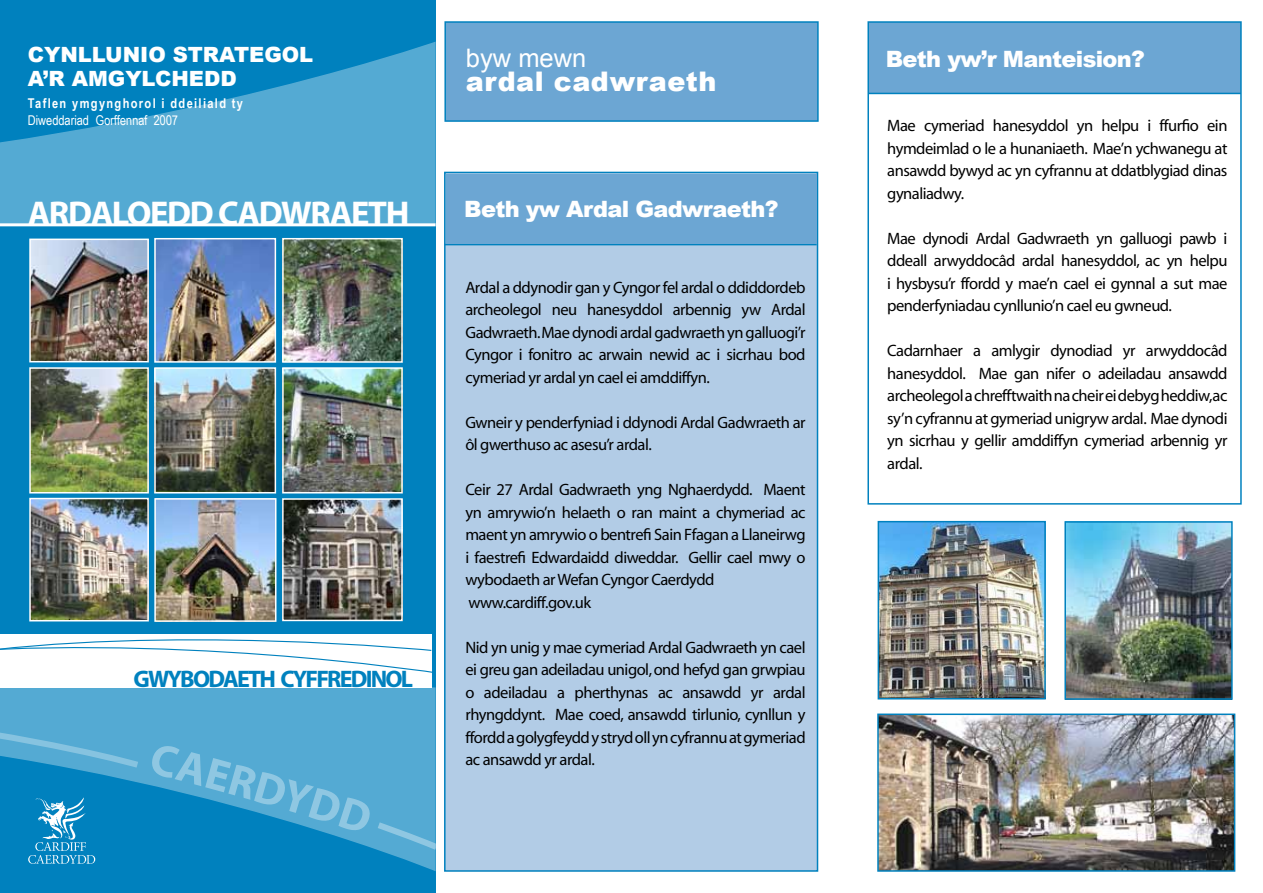
<style>
.page{position:relative;width:1263px;height:893px;background:#fff}
.page>*{position:absolute;margin:0;border:0;box-sizing:border-box;transform-origin:0 0}
.t1{font:700 34.5px "Myriad";letter-spacing:-.04em;color:#fff}
.t2{font:900 27px "Arial";letter-spacing:.02em;color:#fff}
.t3{font:25.5px "Arial";color:#fff}
.t4{font:700 24px "Myriad";letter-spacing:-.075em;color:#0081be}
.t5{font:900 22.5px "Arial";letter-spacing:-.03em;color:#fff}
.t6{font:900 21px/24px "Arial";color:#fff}
.t7{font:16.5px/22.5px "Myriad";letter-spacing:-.03em;color:#000;text-align:justify}
.t8{font:700 13.5px/16.5px "Arial Narrow";letter-spacing:.1em;color:#fff}
.s1{font-weight:400}
</style>
<div class="page">
<div style="left:444px;top:172px;width:374px;height:700px;background:#b2cce6;border:2px solid #0081be"></div>
<div style="left:0;top:0;width:435px;height:893px;background:#0081be"></div>
<hr style="left:445px;top:244px;width:372px;height:1px;background:#0081be">
<div style="left:869px;top:23px;width:372px;height:70px;background:#6ca6d3"></div>
<div style="left:867px;top:21px;width:375px;height:484px;border:2px solid #0081be"></div>
<hr style="left:869px;top:93px;width:372px;height:1px;background:#0081be">
<div style="left:444px;top:21px;width:375px;height:101px;background:#6ca6d3;border:2px solid #0081be"></div>
<div style="left:446px;top:174px;width:371px;height:70px;background:#6ca6d3"></div>
<svg style="left:0;top:41px;width:436px;height:182px"></svg>
<hr style="left:0;top:223px;width:436px;height:3px;background:#fff">
<svg style="left:0;top:686px;width:436px;height:186px"></svg>
<svg style="left:0;top:697px;width:140px;height:74px;background:#52a9d2"></svg>
<svg style="left:0;top:634px;width:434px;height:53px;background:#f3f9fb"></svg>
<img style="left:32px;top:370px;width:114px;height:120px">
<div style="left:29px;top:367px;width:120px;height:126px;border:2px solid #fff"></div>
<img style="left:32px;top:242px;width:114px;height:117px">
<div style="left:29px;top:239px;width:120px;height:123px;border:2px solid #fff"></div>
<img style="left:285px;top:241px;width:115px;height:119px">
<div style="left:282px;top:238px;width:121px;height:125px;border:2px solid #fff"></div>
<img style="left:32px;top:501px;width:114px;height:117px">
<div style="left:29px;top:498px;width:120px;height:123px;border:2px solid #fff"></div>
<img style="left:157px;top:241px;width:116px;height:119px">
<div style="left:154px;top:238px;width:122px;height:125px;border:2px solid #fff"></div>
<img style="left:285px;top:370px;width:115px;height:120px">
<div style="left:282px;top:367px;width:121px;height:126px;border:2px solid #fff"></div>
<img style="left:157px;top:370px;width:116px;height:120px">
<div style="left:154px;top:367px;width:122px;height:126px;border:2px solid #fff"></div>
<img style="left:157px;top:501px;width:116px;height:118px">
<div style="left:154px;top:498px;width:122px;height:124px;border:2px solid #fff"></div>
<img style="left:285px;top:501px;width:115px;height:117px">
<div style="left:282px;top:498px;width:121px;height:123px;border:2px solid #fff"></div>
<img style="left:880px;top:716px;width:352px;height:153px">
<div style="left:877px;top:713px;width:358px;height:159px;border:2px solid #0081be"></div>
<img style="left:881px;top:524px;width:162px;height:172px">
<div style="left:878px;top:521px;width:168px;height:178px;border:2px solid #0081be"></div>
<img style="left:1067px;top:524px;width:163px;height:173px">
<div style="left:1064px;top:521px;width:169px;height:179px;border:2px solid #0081be"></div>
<svg style="left:149px;top:743px;width:287px;height:109px"></svg>
<p class="t6" style="left:28px;top:42px;width:287px">CYNLLUNIO STRATEGOL<br>A’R AMGYLCHEDD</p>
<p class="t8" style="left:28px;top:94px;width:217px">Taflen ymgynghorol i ddeiliald ty<br><span class="s1">Diweddariad Gorffennaf 2007</span></p>
<p class="t3" style="left:466px;top:42px;width:122px">byw mewn</p>
<p class="t2" style="left:466px;top:62px;width:252px">ardal cadwraeth</p>
<p class="t1" style="left:28px;top:196px;width:383px">ARDALOEDD CADWRAETH</p>
<p class="t5" style="left:464px;top:193px;width:316px">Beth yw Ardal Gadwraeth?</p>
<p class="t4" style="left:134px;top:667px;width:281px">GWYBODAETH CYFFREDINOL</p>
<p class="t7" style="left:465px;top:277px;width:342px">Ardal a ddynodir gan y Cyngor fel ardal o ddiddordeb archeolegol neu hanesyddol arbennig yw Ardal Gadwraeth.Mae dynodi ardal gadwraeth yn galluogi’r Cyngor i fonitro ac arwain newid ac i sicrhau bod cymeriad yr ardal yn cael ei amddiffyn.</p>
<p class="t7" style="left:465px;top:412px;width:342px">Gwneir y penderfyniad i ddynodi Ardal Gadwraeth ar ôl gwerthuso ac asesu’r ardal.</p>
<p class="t7" style="left:465px;top:479px;width:342px">Ceir 27 Ardal Gadwraeth yng Nghaerdydd. Maent yn amrywio’n helaeth o ran maint a chymeriad ac maent yn amrywio o bentref Sain Ffagan a Llaneirwg i faestref Edwardaidd diweddar. Gellir cael mwy o wybodaeth ar Wefan Cyngor Caerdydd</p>
<p class="t7" style="left:468px;top:592px;width:124px">www.cardiff.gov.uk</p>
<p class="t7" style="left:465px;top:637px;width:342px">Nid yn unig y mae cymeriad Ardal Gadwraeth yn cael ei greu gan adeiladau unigol, ond hefyd gan grwpiau</p>
<p class="t7" style="left:465px;top:682px;width:342px">o adeiladau a pherthynas ac ansawdd yr ardal rhyngddynt. Mae coed, ansawdd tirlunio, cynllun y ffordd a golygfeydd y stryd oll yn cyfrannu at gymeriad ac ansawdd yr ardal.</p>
<p class="t5" style="left:886px;top:42px;width:261px">Beth yw’r Manteision?</p>
<p class="t7" style="left:887px;top:115px;width:342px">Mae cymeriad hanesyddol yn helpu i ffurfo ein hymdeimlad o le a hunaniaeth. Mae’n ychwanegu at ansawdd bywyd ac yn cyfrannu at ddatblygiad dinas gynaliadwy.</p>
<p class="t7" style="left:887px;top:228px;width:342px">Mae dynodi Ardal Gadwraeth yn galluogi pawb i ddeall arwyddocâd ardal hanesyddol, ac yn helpu i hysbysu’r ffordd y mae’n cael ei gynnal a sut mae penderfyniadau cynllunio’n cael eu gwneud.</p>
<p class="t7" style="left:887px;top:340px;width:342px">Cadarnhaer a amlygir dynodiad yr arwyddocâd hanesyddol. Mae gan nifer o adeiladau ansawdd archeolegol a chrefftwaith na cheir ei debyg heddiw,ac sy’n cyfrannu at gymeriad unigryw ardal. Mae dynodi yn sicrhau y gellir amddiffyn cymeriad arbennig yr ardal.</p>
</div>
